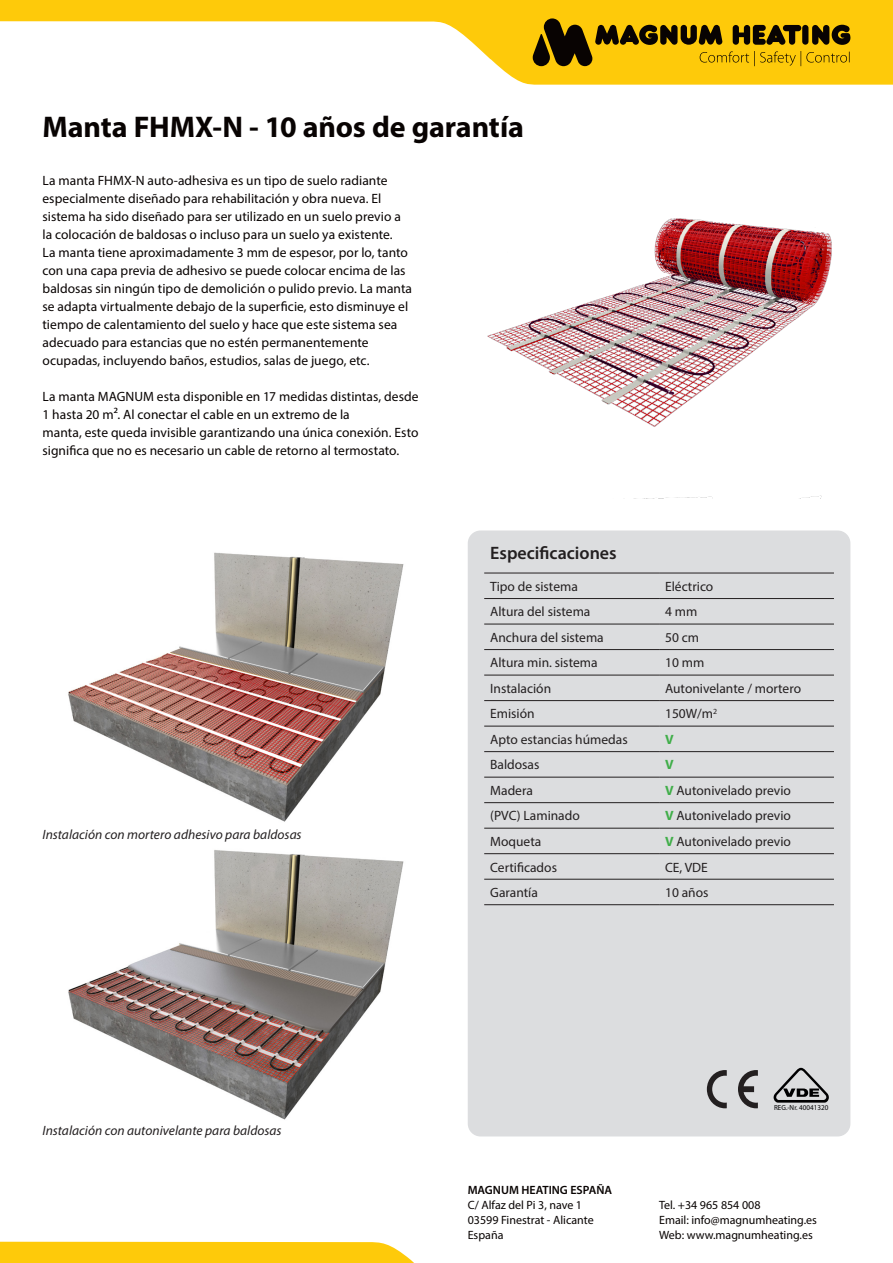
<style>
.page{position:relative;width:893px;height:1263px;background:#fff}
.page>*{position:absolute;margin:0;border:0;box-sizing:border-box;transform-origin:0 0}
.t1{font:700 30px "Myriad Pro";letter-spacing:-.005em;color:#080302}
.t2{font:600 18px "Myriad Pro";color:#231f20}
.t3{font:13.5px/18px "Myriad Pro";letter-spacing:.005em;color:#080302}
.t4{font:13.5px "Myriad Pro";color:#231f20}
.t5{font:italic 13.5px "Myriad Pro";letter-spacing:.005em;color:#231f20}
.t6{font:700 13.5px "Myriad Pro";color:#40ae49}
.t7{font:12px/15px "Myriad Pro";color:#080302}
.t8{font:600 12px "Myriad Pro";color:#080302}
.t9{font:7.35px "Myriad Pro";color:#000001;scale:.96 1}
.s1{font-weight:700;color:#40ae49}
</style>
<div class="page">
<div style="left:0;top:1242px;width:414px;height:21px;background:#feca0a"></div>
<svg style="left:0;top:0;width:893px;height:85px"></svg>
<svg style="left:533px;top:18px;width:317px;height:48px;background:#a78407"></svg>
<div style="left:468px;top:530px;width:382px;height:606px;background:#dcdddf;border-radius:13px"></div>
<hr style="left:484px;top:598px;width:175px;height:1px;background:#231f20">
<hr style="left:659px;top:598px;width:175px;height:1px;background:#231f20">
<hr style="left:484px;top:624px;width:175px;height:1px;background:#231f20">
<hr style="left:659px;top:624px;width:175px;height:1px;background:#231f20">
<hr style="left:484px;top:649px;width:175px;height:1px;background:#231f20">
<hr style="left:659px;top:649px;width:175px;height:1px;background:#231f20">
<hr style="left:484px;top:675px;width:175px;height:1px;background:#231f20">
<hr style="left:659px;top:675px;width:175px;height:1px;background:#231f20">
<hr style="left:484px;top:700px;width:175px;height:1px;background:#231f20">
<hr style="left:659px;top:700px;width:175px;height:1px;background:#231f20">
<hr style="left:484px;top:726px;width:175px;height:1px;background:#231f20">
<hr style="left:659px;top:726px;width:175px;height:1px;background:#231f20">
<hr style="left:484px;top:751px;width:175px;height:1px;background:#231f20">
<hr style="left:659px;top:751px;width:175px;height:1px;background:#231f20">
<hr style="left:484px;top:777px;width:175px;height:1px;background:#231f20">
<hr style="left:659px;top:777px;width:175px;height:1px;background:#231f20">
<hr style="left:484px;top:802px;width:175px;height:1px;background:#231f20">
<hr style="left:659px;top:802px;width:175px;height:1px;background:#231f20">
<hr style="left:484px;top:828px;width:175px;height:1px;background:#231f20">
<hr style="left:659px;top:828px;width:175px;height:1px;background:#231f20">
<hr style="left:484px;top:853px;width:175px;height:1px;background:#231f20">
<hr style="left:659px;top:853px;width:175px;height:1px;background:#231f20">
<hr style="left:484px;top:879px;width:175px;height:1px;background:#231f20">
<hr style="left:659px;top:879px;width:175px;height:1px;background:#231f20">
<hr style="left:484px;top:904px;width:175px;height:1px;background:#231f20">
<hr style="left:659px;top:904px;width:175px;height:1px;background:#231f20">
<hr style="left:484px;top:573px;width:175px;height:1px;background:#231f20">
<hr style="left:659px;top:573px;width:175px;height:1px;background:#231f20">
<svg style="left:774px;top:1068px;width:55px;height:34px"></svg>
<svg style="left:707px;top:1070px;width:20px;height:38px"></svg>
<svg style="left:738px;top:1070px;width:20px;height:38px"></svg>
<img style="left:487px;top:218px;width:345px;height:280px">
<img style="left:68px;top:552px;width:336px;height:270px">
<img style="left:68px;top:850px;width:336px;height:270px">
<p class="t1" style="left:43px;top:107px;width:483px">Manta FHMX-N - 10 años de garantía</p>
<p class="t3" style="left:43px;top:171px;width:371px">La manta FHMX-N auto-adhesiva es un tipo de suelo radiante especialmente diseñado para rehabilitación y obra nueva. El sistema ha sido diseñado para ser utilizado en un suelo previo a la colocación de baldosas o incluso para un suelo ya existente.<br>La manta tiene aproximadamente 3 mm de espesor, por lo, tanto con una capa previa de adhesivo se puede colocar encima de las baldosas sin ningún tipo de demolición o pulido previo. La manta se adapta virtualmente debajo de la superficie, esto disminuye el tiempo de calentamiento del suelo y hace que este sistema sea adecuado para estancias que no estén permanentemente</p>
<p class="t3" style="left:43px;top:351px;width:329px">ocupadas, incluyendo baños, estudios, salas de juego, etc.</p>
<p class="t3" style="left:43px;top:387px;width:378px">La manta MAGNUM esta disponible en 17 medidas distintas, desde<br>1 hasta 20 m². Al conectar el cable en un extremo de la</p>
<p class="t3" style="left:43px;top:423px;width:378px">manta, este queda invisible garantizando una única conexión. Esto significa que no es necesario un cable de retorno al termostato.</p>
<p class="t5" style="left:43px;top:826px;width:261px">Instalación con mortero adhesivo para baldosas</p>
<p class="t2" style="left:490px;top:541px;width:128px">Especificaciones</p>
<p class="t4" style="left:490px;top:578px;width:89px">Tipo de sistema</p>
<p class="t4" style="left:665px;top:578px;width:50px">Eléctrico</p>
<p class="t4" style="left:490px;top:603px;width:102px">Altura del sistema</p>
<p class="t4" style="left:665px;top:603px;width:34px">4 mm</p>
<p class="t4" style="left:490px;top:629px;width:115px">Anchura del sistema</p>
<p class="t4" style="left:665px;top:629px;width:36px">50 cm</p>
<p class="t4" style="left:490px;top:654px;width:109px">Altura min. sistema</p>
<p class="t4" style="left:665px;top:654px;width:41px">10 mm</p>
<p class="t4" style="left:490px;top:680px;width:62px">Instalación</p>
<p class="t4" style="left:665px;top:680px;width:137px">Autonivelante / mortero</p>
<p class="t4" style="left:490px;top:705px;width:46px">Emisión</p>
<p class="t4" style="left:665px;top:705px;width:54px">150W/m<sup>2</sup></p>
<p class="t4" style="left:490px;top:731px;width:139px">Apto estancias húmedas</p>
<p class="t6" style="left:665px;top:730px;width:10px">V</p>
<p class="t4" style="left:490px;top:757px;width:51px">Baldosas</p>
<p class="t6" style="left:665px;top:756px;width:10px">V</p>
<p class="t4" style="left:490px;top:782px;width:44px">Madera</p>
<p class="t4" style="left:665px;top:782px;width:127px"><span class="s1">V</span> Autonivelado previo</p>
<p class="t4" style="left:490px;top:808px;width:91px">(PVC) Laminado</p>
<p class="t4" style="left:665px;top:808px;width:127px"><span class="s1">V</span> Autonivelado previo</p>
<p class="t4" style="left:490px;top:833px;width:53px">Moqueta</p>
<p class="t4" style="left:665px;top:833px;width:127px"><span class="s1">V</span> Autonivelado previo</p>
<p class="t4" style="left:490px;top:859px;width:68px">Certificados</p>
<p class="t4" style="left:665px;top:859px;width:44px">CE, VDE</p>
<p class="t4" style="left:490px;top:884px;width:49px">Garantía</p>
<p class="t4" style="left:665px;top:884px;width:45px">10 años</p>
<p class="t5" style="left:43px;top:1122px;width:241px">Instalación con autonivelante para baldosas</p>
<p class="t9" style="left:774px;top:1102px;width:58px">REG.-Nr. 40041320</p>
<p class="t8" style="left:468px;top:1182px;width:146px">MAGNUM HEATING ESPAÑA</p>
<p class="t7" style="left:468px;top:1197px;width:128px">C/ Alfaz del Pi 3, nave 1<br>03599 Finestrat - Alicante<br>España</p>
<p class="t7" style="left:659px;top:1197px;width:159px">Tel. +34 965 854 008<br>Email: info@magnumheating.es<br>Web: www.magnumheating.es</p>
</div>
